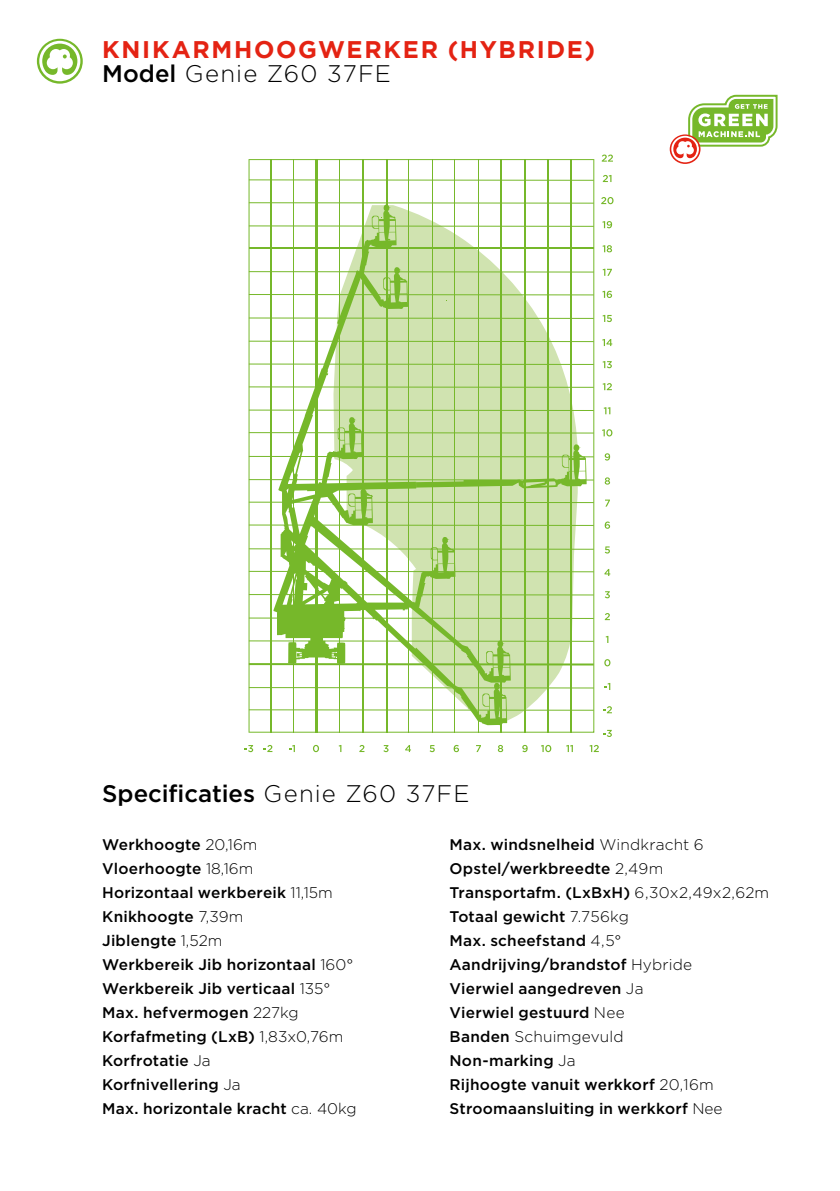
<style>
.page{position:relative;width:840px;height:1191px;background:#fff}
.page>*{position:absolute;margin:0;border:0;box-sizing:border-box;transform-origin:0 0}
.t1{font:700 24px/24px "Gotham";letter-spacing:.07em;color:#e42313}
.t2{font:500 24px "Gotham";letter-spacing:-.005em;color:#000}
.t3{font:500 15.4px/24px "Gotham";letter-spacing:.015em;color:#000}
.s1{font-weight:500;color:#000}
.s2{font-weight:300;color:#000}
.s3{font-weight:300}
</style>
<div class="page">
<svg style="left:37px;top:39px;width:46px;height:45px"></svg>
<svg style="left:669px;top:94px;width:109px;height:70px"></svg>
<svg style="left:248px;top:159px;width:346px;height:573px"></svg>
<svg style="left:522px;top:745px;width:5px;height:7px"></svg>
<svg style="left:602px;top:269px;width:9px;height:7px"></svg>
<svg style="left:602px;top:291px;width:9px;height:7px"></svg>
<svg style="left:602px;top:315px;width:9px;height:7px"></svg>
<svg style="left:602px;top:339px;width:10px;height:7px"></svg>
<svg style="left:602px;top:175px;width:9px;height:7px"></svg>
<svg style="left:601px;top:154px;width:11px;height:8px"></svg>
<svg style="left:601px;top:197px;width:12px;height:7px"></svg>
<svg style="left:602px;top:221px;width:9px;height:7px"></svg>
<svg style="left:602px;top:245px;width:9px;height:7px"></svg>
<svg style="left:602px;top:361px;width:9px;height:7px"></svg>
<svg style="left:602px;top:383px;width:9px;height:7px"></svg>
<svg style="left:603px;top:407px;width:7px;height:7px"></svg>
<svg style="left:602px;top:429px;width:10px;height:7px"></svg>
<svg style="left:604px;top:453px;width:5px;height:7px"></svg>
<svg style="left:604px;top:477px;width:5px;height:7px"></svg>
<svg style="left:605px;top:499px;width:4px;height:7px"></svg>
<svg style="left:604px;top:521px;width:5px;height:8px"></svg>
<svg style="left:604px;top:546px;width:5px;height:7px"></svg>
<svg style="left:604px;top:569px;width:6px;height:7px"></svg>
<svg style="left:604px;top:591px;width:5px;height:7px"></svg>
<svg style="left:604px;top:613px;width:5px;height:7px"></svg>
<svg style="left:604px;top:659px;width:6px;height:7px"></svg>
<svg style="left:604px;top:683px;width:6px;height:7px"></svg>
<svg style="left:603px;top:706px;width:8px;height:7px"></svg>
<svg style="left:603px;top:730px;width:8px;height:7px"></svg>
<svg style="left:313px;top:745px;width:6px;height:7px"></svg>
<svg style="left:289px;top:745px;width:6px;height:7px"></svg>
<svg style="left:263px;top:745px;width:9px;height:7px"></svg>
<svg style="left:244px;top:745px;width:9px;height:7px"></svg>
<svg style="left:359px;top:745px;width:5px;height:7px"></svg>
<svg style="left:383px;top:745px;width:5px;height:7px"></svg>
<svg style="left:405px;top:745px;width:6px;height:7px"></svg>
<svg style="left:429px;top:745px;width:5px;height:7px"></svg>
<svg style="left:453px;top:745px;width:6px;height:7px"></svg>
<svg style="left:476px;top:745px;width:4px;height:7px"></svg>
<svg style="left:497px;top:745px;width:6px;height:7px"></svg>
<svg style="left:589px;top:745px;width:9px;height:7px"></svg>
<svg style="left:541px;top:745px;width:10px;height:7px"></svg>
<svg style="left:566px;top:745px;width:6px;height:7px"></svg>
<svg style="left:273px;top:216px;width:237px;height:509px"></svg>
<svg style="left:383px;top:204px;width:12px;height:37px"></svg>
<svg style="left:393px;top:267px;width:13px;height:36px"></svg>
<svg style="left:348px;top:417px;width:13px;height:36px"></svg>
<svg style="left:360px;top:483px;width:12px;height:36px"></svg>
<svg style="left:441px;top:537px;width:13px;height:36px"></svg>
<svg style="left:497px;top:640px;width:12px;height:37px"></svg>
<svg style="left:493px;top:683px;width:13px;height:36px"></svg>
<svg style="left:416px;top:444px;width:170px;height:44px;background:#bad88f"></svg>
<h1 class="t1" style="left:102px;top:37px;width:494px">KNIKARMHOOGWERKER (HYBRIDE)<br><span class="s1">Model</span> <span class="s2">Genie Z60 37FE</span></h1>
<h1 class="t2" style="left:102px;top:780px;width:368px">Specificaties <span class="s3">Genie Z60 37FE</span></h1>
<p class="t3" style="left:102px;top:832px;width:256px">Werkhoogte <span class="s3">20,16m<br></span>Vloerhoogte <span class="s3">18,16m<br></span>Horizontaal werkbereik <span class="s3">11,15m<br></span>Knikhoogte <span class="s3">7,39m<br></span>Jiblengte <span class="s3">1,52m<br></span>Werkbereik Jib horizontaal <span class="s3">160°<br></span>Werkbereik Jib verticaal <span class="s3">135°<br></span>Max. hefvermogen <span class="s3">227kg<br></span>Korfafmeting (LxB) <span class="s3">1,83x0,76m<br></span>Korfrotatie <span class="s3">Ja<br></span>Korfnivellering <span class="s3">Ja<br></span>Max. horizontale kracht <span class="s3">ca. 40kg</span></p>
<p class="t3" style="left:449px;top:832px;width:321px">Max. windsnelheid <span class="s3">Windkracht 6<br></span>Opstel/werkbreedte <span class="s3">2,49m<br></span>Transportafm. (LxBxH) <span class="s3">6,30x2,49x2,62m<br></span>Totaal gewicht <span class="s3">7.756kg<br></span>Max. scheefstand <span class="s3">4,5°<br></span>Aandrijving/brandstof <span class="s3">Hybride<br></span>Vierwiel aangedreven <span class="s3">Ja<br></span>Vierwiel gestuurd <span class="s3">Nee<br></span>Banden <span class="s3">Schuimgevuld<br></span>Non-marking <span class="s3">Ja<br></span>Rijhoogte vanuit werkkorf <span class="s3">20,16m<br></span>Stroomaansluiting in werkkorf <span class="s3">Nee</span></p>
</div>
